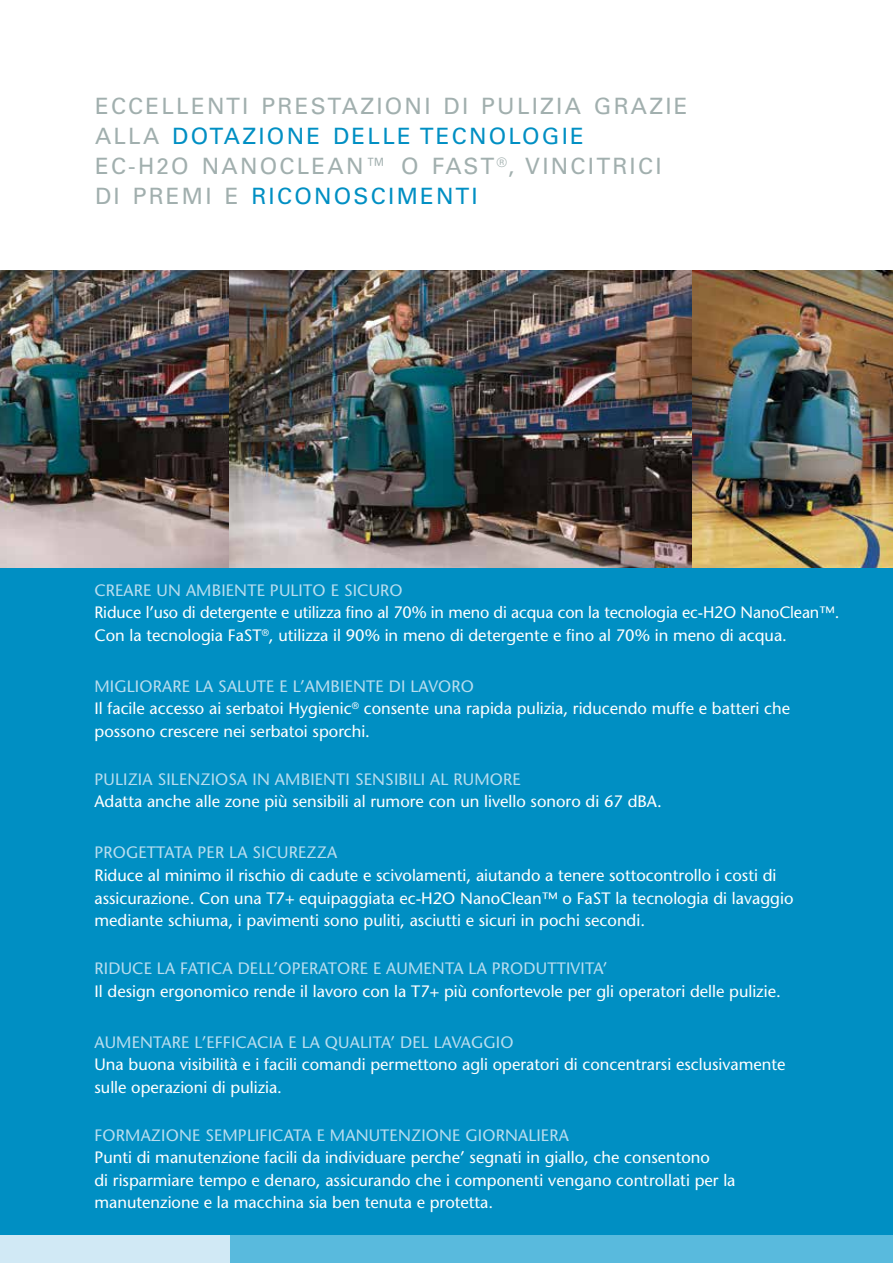
<style>
.page{position:relative;width:893px;height:1263px;background:#fff}
.page>*{position:absolute;margin:0;border:0;box-sizing:border-box;transform-origin:0 0}
.t1{font:22.5px/30px "Univers LT Std";letter-spacing:.1em;color:#a1afae}
.t2{font:500 16.5px/22.5px "Stone Sans Std";color:#fff}
.t3{font:500 16.5px "Stone Sans Std";letter-spacing:.01em;color:#b8ddef}
.s1{color:#008fc3}
.s2{color:#b8ddef}
</style>
<div class="page">
<div style="left:0;top:271px;width:893px;height:992px;background:#008fc3"></div>
<div style="left:216px;top:1236px;width:677px;height:27px;background:#59badd"></div>
<div style="left:0;top:1236px;width:230px;height:27px;background:#d1e9f5"></div>
<img style="left:0;top:271px;width:230px;height:297px">
<img style="left:691px;top:271px;width:202px;height:297px">
<img style="left:230px;top:271px;width:461px;height:297px">
<h1 class="t1" style="left:95px;top:92px;width:594px">ECCELLENTI PRESTAZIONI DI PULIZIA GRAZIE ALLA <span class="s1">DOTAZIONE DELLE TECNOLOGIE<br></span>EC-H2O NANOCLEAN™ O FAST<sup>®</sup>, VINCITRICI DI PREMI E <span class="s1">RICONOSCIMENTI</span></h1>
<p class="t3" style="left:94px;top:580px;width:310px">CREARE UN AMBIENTE PULITO E SICURO</p>
<p class="t2" style="left:94px;top:601px;width:746px">Riduce l’uso di detergente e utilizza fino al 70% in meno di acqua con la tecnologia ec-H2O NanoClean™.<br>Con la tecnologia FaST<sup>®</sup>, utilizza il 90% in meno di detergente e fino al 70% in meno di acqua.</p>
<p class="t2" style="left:94px;top:675px;width:697px"><span class="s2">MIGLIORARE LA SALUTE E L’AMBIENTE DI LAVORO<br></span>Il facile accesso ai serbatoi Hygienic<sup>®</sup> consente una rapida pulizia, riducendo muffe e batteri che possono crescere nei serbatoi sporchi.</p>
<p class="t3" style="left:94px;top:769px;width:428px">PULIZIA SILENZIOSA IN AMBIENTI SENSIBILI AL RUMORE</p>
<p class="t2" style="left:94px;top:790px;width:569px">Adatta anche alle zone più sensibili al rumore con un livello sonoro di 67 dBA.</p>
<p class="t3" style="left:94px;top:843px;width:244px">PROGETTATA PER LA SICUREZZA</p>
<p class="t2" style="left:94px;top:864px;width:700px">Riduce al minimo il rischio di cadute e scivolamenti, aiutando a tenere sottocontrollo i costi di assicurazione. Con una T7+ equipaggiata ec-H2O NanoClean™ o FaST la tecnologia di lavaggio mediante schiuma, i pavimenti sono puliti, asciutti e sicuri in pochi secondi.</p>
<p class="t3" style="left:94px;top:958px;width:514px">RIDUCE LA FATICA DELL’OPERATORE E AUMENTA LA PRODUTTIVITA’</p>
<p class="t2" style="left:94px;top:979px;width:688px">Il design ergonomico rende il lavoro con la T7+ più confortevole per gli operatori delle pulizie.</p>
<p class="t3" style="left:94px;top:1032px;width:420px">AUMENTARE L’EFFICACIA E LA QUALITA’ DEL LAVAGGIO</p>
<p class="t2" style="left:94px;top:1053px;width:693px">Una buona visibilità e i facili comandi permettono agli operatori di concentrarsi esclusivamente sulle operazioni di pulizia.</p>
<p class="t3" style="left:94px;top:1125px;width:476px">FORMAZIONE SEMPLIFICATA E MANUTENZIONE GIORNALIERA</p>
<p class="t2" style="left:94px;top:1146px;width:643px">Punti di manutenzione facili da individuare perche’ segnati in giallo, che consentono<br>di risparmiare tempo e denaro, assicurando che i componenti vengano controllati per la manutenzione e la macchina sia ben tenuta e protetta.</p>
</div>
